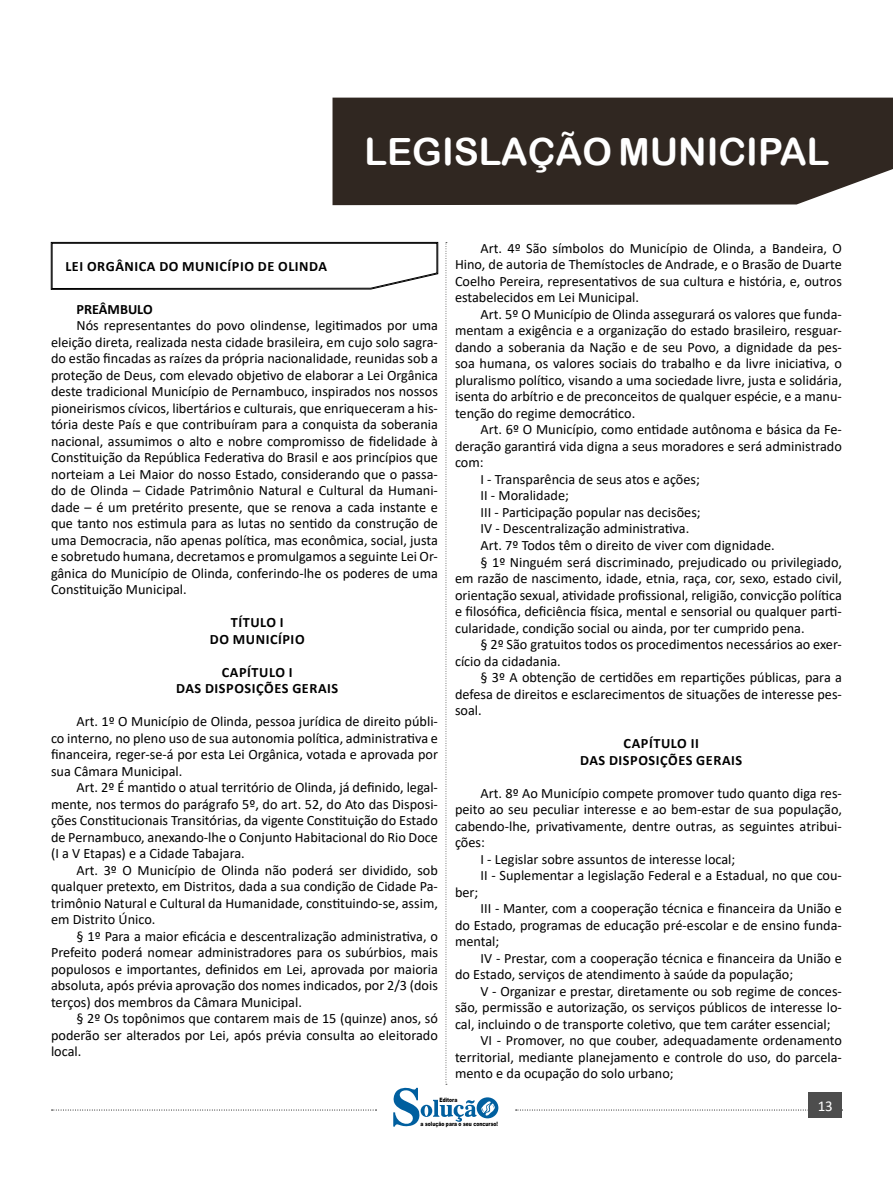
<style>
.page{position:relative;width:893px;height:1191px;background:#fff}
.page>*{position:absolute;margin:0;border:0;box-sizing:border-box;transform-origin:0 0}
.t1{font:37.5px "Arial Rounded MT Bold";color:#fff}
.t2{font:15px "Calibri";color:#fff}
.TEXTO_BASE{font:14.25px/16.5px "Calibri";color:#000;text-align:justify}
.TITULO_DE_LEI{font:700 14.25px "Calibri";letter-spacing:.04em;color:#000}
.CAIXINHAS{font:700 14.25px "Calibri";letter-spacing:.04em;color:#000}
.TITULO_DE_ASSUNTO__CORPO{font:700 14.25px "Calibri";color:#000}
.t3{font:900 6px "Arial";color:#000;scale:.76 1}
</style>
<div class="page">
<svg style="left:516px;top:1109px;width:327px;height:1px"></svg>
<div style="left:809px;top:1092px;width:33px;height:26px;background:#4d4d4d"></div>
<div style="left:332px;top:98px;width:561px;height:107px;background:#302721"></div>
<svg style="left:51px;top:242px;width:447px;height:885px"></svg>
<h1 class="t1" style="left:365px;top:130px;width:466px">LEGISLAÇÃO MUNICIPAL</h1>
<p class="CAIXINHAS" style="left:65px;top:256px;width:263px">LEI ORGÂNICA DO MUNICÍPIO DE OLINDA</p>
<p class="TITULO_DE_ASSUNTO__CORPO" style="left:77px;top:299px;width:78px">PREÂMBULO</p>
<p class="TEXTO_BASE" style="left:51px;top:317px;width:388px;text-indent:26px">Nós representantes do povo olindense, legitimados por uma eleição direta, realizada nesta cidade brasileira, em cujo solo sagra&shy;do estão fincadas as raízes da própria nacionalidade, reunidas sob a proteção de Deus, com elevado objetivo de elaborar a Lei Orgânica deste tradicional Município de Pernambuco, inspirados nos nossos pioneirismos cívicos, libertários e culturais, que enriqueceram a his&shy;tória deste País e que contribuíram para a conquista da soberania nacional, assumimos o alto e nobre compromisso de fidelidade à Constituição da República Federativa do Brasil e aos princípios que norteiam a Lei Maior do nosso Estado, considerando que o passa&shy;do de Olinda – Cidade Patrimônio Natural e Cultural da Humani&shy;dade – é um pretérito presente, que se renova a cada instante e que tanto nos estimula para as lutas no sentido da construção de uma Democracia, não apenas política, mas econômica, social, justa e sobretudo humana, decretamos e promulgamos a seguinte Lei Or&shy;gânica do Município de Olinda, conferindo-lhe os poderes de uma Constituição Municipal.</p>
<p class="TITULO_DE_LEI" style="left:231px;top:612px;width:54px">TÍTULO I</p>
<p class="TITULO_DE_LEI" style="left:210px;top:629px;width:96px">DO MUNICÍPIO</p>
<p class="TITULO_DE_LEI" style="left:222px;top:662px;width:72px">CAPÍTULO I</p>
<p class="TITULO_DE_LEI" style="left:176px;top:678px;width:164px">DAS DISPOSIÇÕES GERAIS</p>
<p class="TEXTO_BASE" style="left:51px;top:713px;width:388px;text-indent:26px">Art. 1º O Município de Olinda, pessoa jurídica de direito públi&shy;co interno, no pleno uso de sua autonomia política, administrativa e financeira, reger-se-á por esta Lei Orgânica, votada e aprovada por sua Câmara Municipal.</p>
<p class="TEXTO_BASE" style="left:51px;top:779px;width:388px;text-indent:26px">Art. 2º É mantido o atual território de Olinda, já definido, legal&shy;mente, nos termos do parágrafo 5º, do art. 52, do Ato das Disposi&shy;ções Constitucionais Transitórias, da vigente Constituição do Estado de Pernambuco, anexando-lhe o Conjunto Habitacional do Rio Doce (I a V Etapas) e a Cidade Tabajara.</p>
<p class="TEXTO_BASE" style="left:51px;top:861px;width:388px;text-indent:26px">Art. 3º O Município de Olinda não poderá ser dividido, sob qualquer pretexto, em Distritos, dada a sua condição de Cidade Pa&shy;trimônio Natural e Cultural da Humanidade, constituindo-se, assim, em Distrito Único.</p>
<p class="TEXTO_BASE" style="left:51px;top:927px;width:388px;text-indent:26px">§ 1º Para a maior eficácia e descentralização administrativa, o Prefeito poderá nomear administradores para os subúrbios, mais populosos e importantes, definidos em Lei, aprovada por maioria absoluta, após prévia aprovação dos nomes indicados, por 2/3 (dois terços) dos membros da Câmara Municipal.</p>
<p class="TEXTO_BASE" style="left:51px;top:1010px;width:388px;text-indent:26px">§ 2º Os topônimos que contarem mais de 15 (quinze) anos, só poderão ser alterados por Lei, após prévia consulta ao eleitorado local.</p>
<p class="TEXTO_BASE" style="left:455px;top:239px;width:388px;text-indent:26px">Art. 4º São símbolos do Município de Olinda, a Bandeira, O Hino, de autoria de Themístocles de Andrade, e o Brasão de Duarte Coelho Pereira, representativos de sua cultura e história, e, outros estabelecidos em Lei Municipal.</p>
<p class="TEXTO_BASE" style="left:455px;top:305px;width:388px;text-indent:26px">Art. 5º O Município de Olinda assegurará os valores que funda&shy;mentam a exigência e a organização do estado brasileiro, resguar&shy;dando a soberania da Nação e de seu Povo, a dignidade da pes&shy;soa humana, os valores sociais do trabalho e da livre iniciativa, o pluralismo político, visando a uma sociedade livre, justa e solidária, isenta do arbítrio e de preconceitos de qualquer espécie, e a manu&shy;tenção do regime democrático.</p>
<p class="TEXTO_BASE" style="left:455px;top:421px;width:388px;text-indent:26px">Art. 6º O Município, como entidade autônoma e básica da Fe&shy;deração garantirá vida digna a seus moradores e será administrado com:</p>
<p class="TEXTO_BASE" style="left:480px;top:470px;width:221px">I - Transparência de seus atos e ações;</p>
<p class="TEXTO_BASE" style="left:480px;top:487px;width:90px">II - Moralidade;</p>
<p class="TEXTO_BASE" style="left:480px;top:503px;width:222px">III - Participação popular nas decisões;</p>
<p class="TEXTO_BASE" style="left:480px;top:520px;width:210px">IV - Descentralização administrativa.</p>
<p class="TEXTO_BASE" style="left:480px;top:536px;width:296px">Art. 7º Todos têm o direito de viver com dignidade.</p>
<p class="TEXTO_BASE" style="left:455px;top:553px;width:388px;text-indent:26px">§ 1º Ninguém será discriminado, prejudicado ou privilegiado, em razão de nascimento, idade, etnia, raça, cor, sexo, estado civil, orientação sexual, atividade profissional, religião, convicção política e filosófica, deficiência física, mental e sensorial ou qualquer parti&shy;cularidade, condição social ou ainda, por ter cumprido pena.</p>
<p class="TEXTO_BASE" style="left:455px;top:635px;width:388px;text-indent:26px">§ 2º São gratuitos todos os procedimentos necessários ao exer&shy;cício da cidadania.</p>
<p class="TEXTO_BASE" style="left:455px;top:668px;width:388px;text-indent:26px">§ 3º A obtenção de certidões em repartições públicas, para a defesa de direitos e esclarecimentos de situações de interesse pes&shy;soal.</p>
<p class="TITULO_DE_LEI" style="left:624px;top:733px;width:77px">CAPÍTULO II</p>
<p class="TITULO_DE_LEI" style="left:580px;top:749px;width:164px">DAS DISPOSIÇÕES GERAIS</p>
<p class="TEXTO_BASE" style="left:455px;top:784px;width:388px;text-indent:26px">Art. 8º Ao Município compete promover tudo quanto diga res&shy;peito ao seu peculiar interesse e ao bem-estar de sua população, cabendo-lhe, privativamente, dentre outras, as seguintes atribui&shy;ções:</p>
<p class="TEXTO_BASE" style="left:480px;top:850px;width:256px">I - Legislar sobre assuntos de interesse local;</p>
<p class="TEXTO_BASE" style="left:480px;top:866px;width:363px">II - Suplementar a legislação Federal e a Estadual, no que cou-</p>
<p class="TEXTO_BASE" style="left:455px;top:883px;width:25px">ber;</p>
<p class="TEXTO_BASE" style="left:455px;top:899px;width:388px;text-indent:26px">III - Manter, com a cooperação técnica e financeira da União e do Estado, programas de educação pré-escolar e de ensino funda&shy;mental;</p>
<p class="TEXTO_BASE" style="left:455px;top:949px;width:388px;text-indent:26px">IV - Prestar, com a cooperação técnica e financeira da União e do Estado, serviços de atendimento à saúde da população;</p>
<p class="TEXTO_BASE" style="left:455px;top:982px;width:388px;text-indent:26px">V - Organizar e prestar, diretamente ou sob regime de conces&shy;são, permissão e autorização, os serviços públicos de interesse lo&shy;cal, incluindo o de transporte coletivo, que tem caráter essencial;</p>
<p class="TEXTO_BASE" style="left:455px;top:1031px;width:388px;text-indent:26px">VI - Promover, no que couber, adequadamente ordenamento territorial, mediante planejamento e controle do uso, do parcela&shy;mento e da ocupação do solo urbano;</p>
<p class="t3" style="left:439px;top:1095px;width:25px">Editora</p>
<p class="t3" style="left:421px;top:1119px;width:103px">a solução para o seu concurso!</p>
<p class="t2" style="left:818px;top:1095px;width:16px">13</p>
</div>
